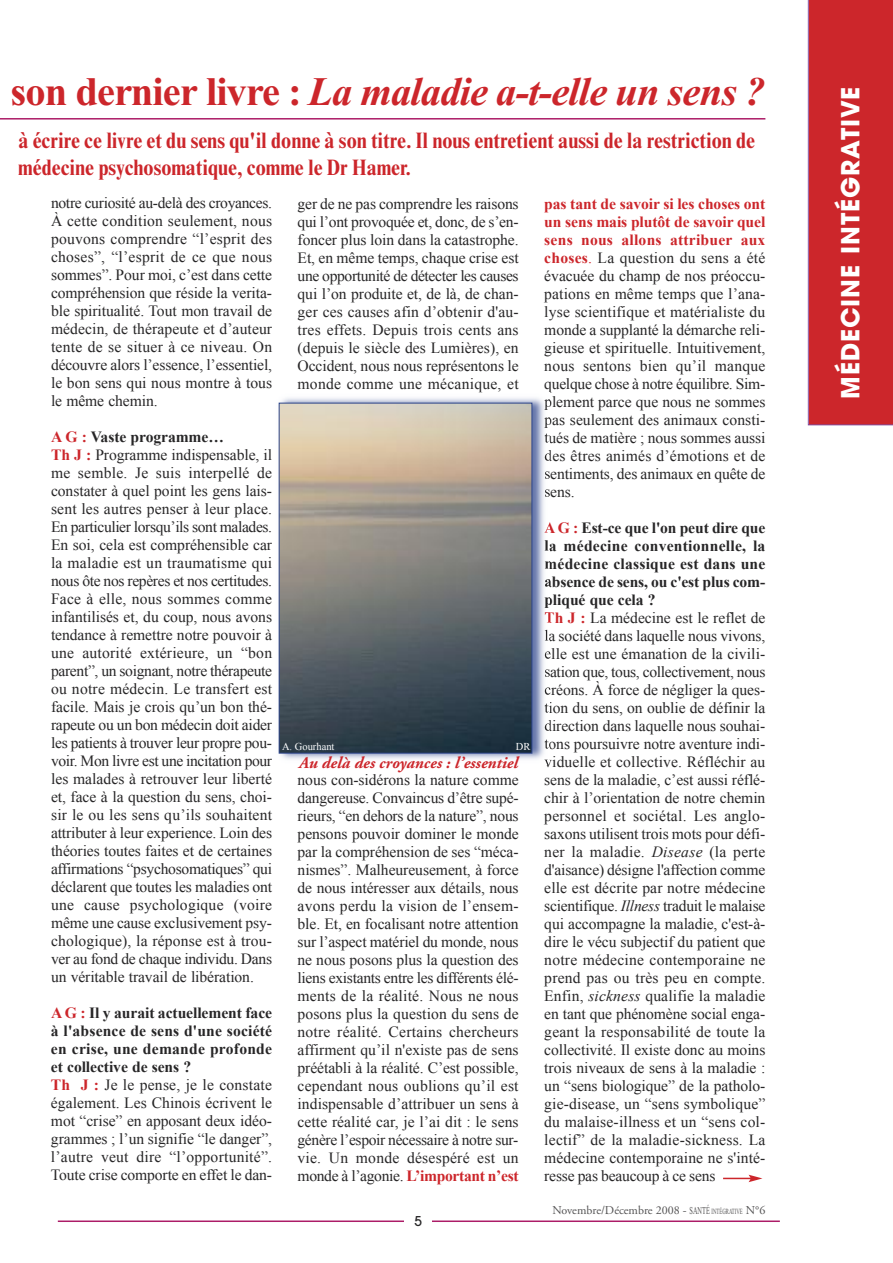
<style>
.page{position:relative;width:893px;height:1263px;background:#fff}
.page>*{position:absolute;margin:0;border:0;box-sizing:border-box;transform-origin:0 0}
.t1{font:italic 700 40.5px "Times New Roman";letter-spacing:-.02em;color:#cc262b}
.t2{font:700 24.75px "Avant Garde";letter-spacing:.03em;color:#fff}
.t3{font:700 condensed 22.5px/27px "Times New Roman";color:#cc262b}
.t4{font:italic 700 16.5px "Adobe Garamond";color:#cc262b}
.t5{font:15.6px/18px "Times New Roman";letter-spacing:-.005em;color:#272627;text-align:justify}
.t6{font:500 13.5px "Avant Garde";color:#272627}
.t7{font:12px "Adobe Garamond";color:#525152}
.t8{font:10.5px "Times New Roman";color:#fff}
.s1{font-style:normal}
.s2{font-weight:700;color:#cc262b}
.s3{font-weight:700}
.s4{color:#cc262b}
.s5{font-style:italic}
.s6{font-family:"Times New Roman";font-size:10.5px}
.s7{font-family:"Times New Roman";font-size:7.8px}
</style>
<div class="page">
<div style="left:808px;top:0;width:85px;height:425px;background:#cc262b"></div>
<hr style="left:58px;top:1220px;width:722px;height:2px;background:#ac1c67">
<div style="left:404px;top:1214px;width:28px;height:13px;background:#fff"></div>
<hr style="left:0;top:118px;width:765px;height:2px;background:#ac1c67">
<img style="left:278px;top:392px;width:270px;height:367px">
<svg style="left:544px;top:397px;width:5px;height:13px"></svg>
<svg style="left:544px;top:417px;width:5px;height:26px"></svg>
<svg style="left:545px;top:450px;width:4px;height:11px"></svg>
<svg style="left:545px;top:469px;width:4px;height:10px"></svg>
<svg style="left:545px;top:489px;width:4px;height:8px"></svg>
<svg style="left:544px;top:523px;width:5px;height:10px"></svg>
<svg style="left:545px;top:540px;width:4px;height:11px"></svg>
<svg style="left:545px;top:559px;width:4px;height:10px"></svg>
<svg style="left:545px;top:577px;width:4px;height:10px"></svg>
<svg style="left:545px;top:595px;width:4px;height:28px"></svg>
<svg style="left:545px;top:630px;width:4px;height:11px"></svg>
<svg style="left:545px;top:649px;width:4px;height:10px"></svg>
<svg style="left:545px;top:667px;width:4px;height:10px"></svg>
<svg style="left:545px;top:685px;width:4px;height:10px"></svg>
<svg style="left:544px;top:702px;width:5px;height:11px"></svg>
<svg style="left:545px;top:720px;width:4px;height:11px"></svg>
<svg style="left:544px;top:739px;width:5px;height:12px"></svg>
<svg style="left:544px;top:757px;width:5px;height:7px"></svg>
<img style="left:281px;top:405px;width:249px;height:346px">
<div style="left:279px;top:403px;width:253px;height:350px;border:1px solid #2e468c"></div>
<svg style="left:723px;top:1174px;width:40px;height:8px"></svg>
<h1 class="t1" style="left:11px;top:78px;width:756px"><span class="s1">son dernier livre :</span> La maladie a-t-elle un sens ?</h1>
<h3 class="t3" style="left:18px;top:130px;width:738px">à écrire ce livre et du sens qu'il donne à son titre. Il nous entretient aussi de la restriction de médecine psychosomatique, comme le Dr Hamer.</h3>
<p class="t5" style="left:51px;top:194px;width:223px">notre curiosité au-delà des croyances.<br>À cette condition seulement, nous pouvons comprendre “l’esprit des choses”, “l’esprit de ce que nous sommes”. Pour moi, c’est dans cette compréhension que réside la verita&shy;ble spiritualité. Tout mon travail de médecin, de thérapeute et d’auteur tente de se situer à ce niveau. On découvre alors l’essence, l’essentiel, le bon sens qui nous montre à tous le même chemin.</p>
<p class="t5" style="left:51px;top:428px;width:223px;text-align:left"><span class="s2">A G :</span> <span class="s3">Vaste programme…<br></span><span class="s2">Th J :</span> Programme indispensable, il me semble. Je suis interpellé de constater à quel point les gens lais&shy;sent les autres penser à leur place.<br>En particulier lorsqu’ils sont malades.<br>En soi, cela est compréhensible car la maladie est un traumatisme qui nous ôte nos repères et nos certitudes.<br>Face à elle, nous sommes comme infantilisés et, du coup, nous avons tendance à remettre notre pouvoir à une autorité extérieure, un “bon parent”, un soignant, notre thérapeute ou notre médecin. Le transfert est facile. Mais je crois qu’un bon thé&shy;rapeute ou un bon médecin doit aider les patients à trouver leur propre pou&shy;voir. Mon livre est une incitation pour les malades à retrouver leur liberté et, face à la question du sens, choi&shy;sir le ou les sens qu’ils souhaitent attributer à leur experience. Loin des théories toutes faites et de certaines affirmations “psychosomatiques” qui déclarent que toutes les maladies ont une cause psychologique (voire même une cause exclusivement psy&shy;chologique), la réponse est à trou&shy;ver au fond de chaque individu. Dans un véritable travail de libération.</p>
<p class="t5" style="left:51px;top:1004px;width:223px;text-align:left"><span class="s2">A G :</span> <span class="s3">Il y aurait actuellement face à l'absence de sens d'une société en crise, une demande profonde et collective de sens ?<br></span><span class="s2">Th J :</span> Je le pense, je le constate également. Les Chinois écrivent le mot “crise” en apposant deux idéo&shy;grammes ; l’un signifie “le danger”, l’autre veut dire “l’opportunité”.<br>Toute crise comporte en effet le dan-</p>
<p class="t5" style="left:298px;top:195px;width:223px">ger de ne pas comprendre les raisons qui l’ont provoquée et, donc, de s’en&shy;foncer plus loin dans la catastrophe.<br>Et, en même temps, chaque crise est une opportunité de détecter les causes qui l’on produite et, de là, de chan&shy;ger ces causes afin d’obtenir d'au&shy;tres effets. Depuis trois cents ans (depuis le siècle des Lumières), en Occident, nous nous représentons le monde comme une mécanique, et</p>
<p class="t8" style="left:282px;top:741px;width:54px">A. Gourhant</p>
<p class="t8" style="left:516px;top:740px;width:16px">DR</p>
<p class="t4" style="left:299px;top:756px;width:221px">Au delà des croyances : l’essentiel</p>
<p class="t5" style="left:298px;top:771px;width:223px">nous con-sidérons la nature comme dangereuse. Convaincus d’être supé&shy;rieurs, “en dehors de la nature”, nous pensons pouvoir dominer le monde par la compréhension de ses “méca&shy;nismes”. Malheureusement, à force de nous intéresser aux détails, nous avons perdu la vision de l’ensem&shy;ble. Et, en focalisant notre attention sur l’aspect matériel du monde, nous ne nous posons plus la question des liens existants entre les différents élé&shy;ments de la réalité. Nous ne nous posons plus la question du sens de notre réalité. Certains chercheurs affirment qu’il n'existe pas de sens préétabli à la réalité. C’est possible, cependant nous oublions qu’il est indispensable d’attribuer un sens à cette réalité car, je l’ai dit : le sens génère l’espoir nécessaire à notre sur&shy;vie. Un monde désespéré est un monde à l’agonie. <span class="s2">L’important n’est</span></p>
<p class="t6" style="left:415px;top:1216px;width:9px">5</p>
<p class="t5" style="left:544px;top:194px;width:223px"><span class="s2">pas tant de savoir si les choses ont un sens mais plutôt de savoir quel sens nous allons attribuer aux choses</span><span class="s4">.</span> La question du sens a été évacuée du champ de nos préoccu&shy;pations en même temps que l’ana&shy;lyse scientifique et matérialiste du monde a supplanté la démarche reli&shy;gieuse et spirituelle. Intuitivement, nous sentons bien qu’il manque quelque chose à notre équilibre. Sim&shy;plement parce que nous ne sommes pas seulement des animaux consti&shy;tués de matière ; nous sommes aussi des êtres animés d’émotions et de sentiments, des animaux en quête de sens.</p>
<p class="t5" style="left:544px;top:518px;width:223px;text-align:left"><span class="s2">AG :</span> <span class="s3">Est-ce que l'on peut dire que la médecine conventionnelle, la médecine classique est dans une absence de sens, ou c'est plus com&shy;pliqué que cela ?<br></span><span class="s2">Th J :</span> La médecine est le reflet de la société dans laquelle nous vivons, elle est une émanation de la civili&shy;sation que, tous, collectivement, nous créons. À force de négliger la ques&shy;tion du sens, on oublie de définir la direction dans laquelle nous souhai&shy;tons poursuivre notre aventure indi&shy;viduelle et collective. Réfléchir au sens de la maladie, c’est aussi réflé&shy;chir à l’orientation de notre chemin personnel et sociétal. Les anglo&shy;saxons utilisent trois mots pour défi&shy;ner la maladie. <span class="s5">Disease</span> (la perte d'aisance) désigne l'affection comme elle est décrite par notre médecine scientifique. <span class="s5">Illness</span> traduit le malaise qui accompagne la maladie, c'est-à&shy;dire le vécu subjectif du patient que notre médecine contemporaine ne prend pas ou très peu en compte.<br>Enfin, <span class="s5">sickness</span> qualifie la maladie en tant que phénomène social enga&shy;geant la responsabilité de toute la collectivité. Il existe donc au moins trois niveaux de sens à la maladie : un “sens biologique” de la patholo&shy;gie-disease, un “sens symbolique” du malaise-illness et un “sens col&shy;lectif” de la maladie-sickness. La médecine contemporaine ne s'inté&shy;resse pas beaucoup à ce sens</p>
<p class="t7" style="left:552px;top:1205px;width:214px">Novembre/Décembre 2008 - <span class="s6">SANTÉ</span> <span class="s7">INTÉGRATIVE</span> N°6</p>
<h2 class="t2" style="left:841px;top:399px;width:314px;rotate:-90deg">MÉDECINE INTÉGRATIVE</h2>
</div>
